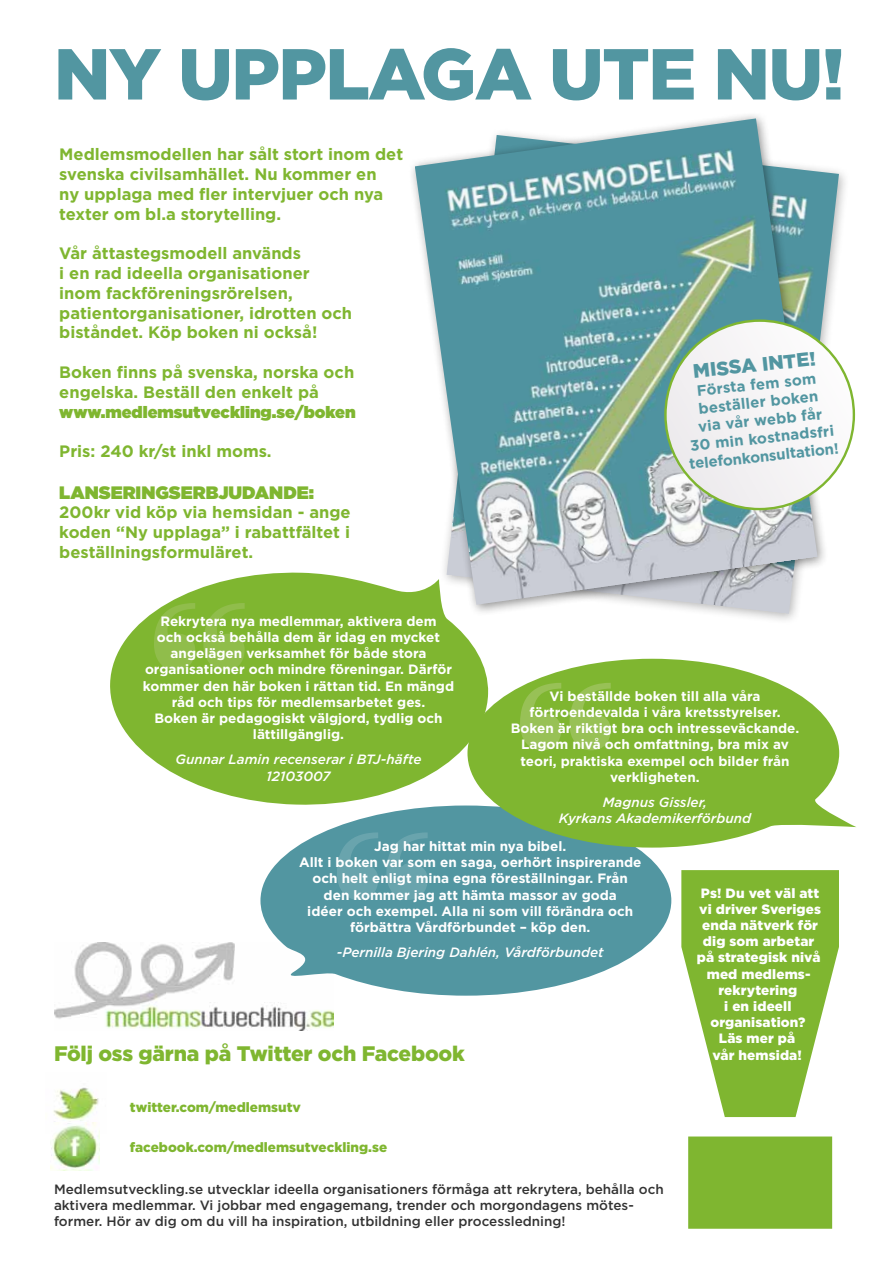
<style>
.page{position:relative;width:893px;height:1263px;background:#fff}
.page>*{position:absolute;margin:0;border:0;box-sizing:border-box;transform-origin:0 0}
.t1{font:900 72px "Gotham";letter-spacing:-.02em;color:#5296a1}
.t2{font:900 21px "Gotham";letter-spacing:-.01em;color:#7fb630}
.t3{font:900 19.5px "Gotham";color:#5296a1}
.t4{font:900 18px "Gotham";color:#7fb630}
.t5{font:700 16.5px/19.8px "Gotham";color:#7fb630}
.t6{font:900 16.5px "Gotham";color:#7fb630}
.t7{font:700 15px/18px "Gotham";color:#5296a1;text-align:center}
.t8{font:700 13.5px/16.2px "Gotham";color:#fff;text-align:center}
.t9{font:500 13.5px/16.2px "Gotham";color:#333}
.t10{font:900 13.5px/16.2px "Gotham";letter-spacing:.01em;color:#fff;text-align:center}
.t11{font:italic 500 13.5px/16.2px "Gotham";color:#fff;text-align:center}
.t12{font:900 13.5px "Gotham";color:#7fb630}
</style>
<div class="page">
<img style="left:54px;top:942px;width:280px;height:89px">
<div style="left:407px;top:111px;width:422px;height:505px;background:#000;opacity:.44"></div>
<img style="left:415px;top:118px;width:403px;height:487px">
<svg style="left:260px;top:807px;width:411px;height:189px;fill:#5296a1"></svg>
<svg style="left:110px;top:570px;width:379px;height:237px;fill:#7fb630"></svg>
<svg style="left:467px;top:659px;width:389px;height:189px;fill:#7fb630"></svg>
<img style="left:53px;top:1087px;width:47px;height:46px">
<svg style="left:520px;top:683px;width:91px;height:67px;background:#8cbc45"></svg>
<svg style="left:337px;top:832px;width:91px;height:68px;background:#5e9da7"></svg>
<svg style="left:154px;top:603px;width:91px;height:67px;background:#89ba40"></svg>
<svg style="left:681px;top:870px;width:158px;height:359px;fill:#7fb630"></svg>
<img style="left:51px;top:1122px;width:48px;height:49px">
<div style="left:665px;top:321px;width:189px;height:188px;background:#f5f3f5;border-radius:94px"></div>
<h1 class="t1" style="left:54px;top:24px;width:792px">Ny upplaga ute nu!</h1>
<p class="t5" style="left:59px;top:144px;width:345px">Medlemsmodellen har sålt stort inom det svenska civilsamhället. Nu kommer en<br>ny upplaga med fler intervjuer och nya texter om bl.a storytelling.</p>
<p class="t5" style="left:59px;top:243px;width:294px">Vår åttastegsmodell används<br>i en rad ideella organisationer inom fackföreningsrörelsen, patientorganisationer, idrotten och biståndet. Köp boken ni också!</p>
<p class="t5" style="left:59px;top:362px;width:296px">Boken finns på svenska, norska och engelska. Beställ den enkelt på</p>
<p class="t6" style="left:59px;top:400px;width:298px">www.medlemsutveckling.se/boken</p>
<p class="t5" style="left:59px;top:441px;width:214px">Pris: 240 kr/st inkl moms.</p>
<h3 class="t4" style="left:59px;top:479px;width:256px">Lanseringserbjudande:</h3>
<p class="t5" style="left:59px;top:502px;width:293px;text-align:justify">200kr vid köp via hemsidan - ange koden “Ny upplaga” i rabattfältet i beställningsformuläret.</p>
<p class="t8" style="left:143px;top:613px;width:313px">Rekrytera nya medlemmar, aktivera dem<br>och också behålla dem är idag en mycket angelägen verksamhet för både stora organisationer och mindre föreningar. Därför kommer den här boken i rättan tid. En mängd råd och tips för medlemsarbetet ges.<br>Boken är pedagogiskt välgjord, tydlig och lättillgänglig.</p>
<p class="t11" style="left:176px;top:751px;width:247px">Gunnar Lamin recenserar i BTJ-häfte<br>12103007</p>
<h3 class="t3" style="left:692px;top:358px;width:125px;rotate:-6deg">Miss a inte!</h3>
<p class="t7" style="left:681px;top:383px;width:152px;rotate:-6deg">Första fem som beställer boken<br>via vår webb får<br>30 min kostnadsfri telefonkonsultation!</p>
<p class="t8" style="left:511px;top:688px;width:290px">Vi beställde boken till alla våra förtroendevalda i våra kretsstyrelser.<br>Boken är riktigt bra och intresseväckande.<br>Lagom nivå och omfattning, bra mix av teori, praktiska exempel och bilder från verkligheten.</p>
<p class="t11" style="left:559px;top:794px;width:194px">Magnus Gissler,<br>Kyrkans Akademikerförbund</p>
<p class="t8" style="left:299px;top:838px;width:344px">Jag har hittat min nya bibel.<br>Allt i boken var som en saga, oerhört inspirerande och helt enligt mina egna föreställningar. Från den kommer jag att hämta massor av goda<br>idéer och exempel. Alla ni som vill förändra och förbättra Vårdförbundet – köp den.</p>
<p class="t11" style="left:337px;top:944px;width:268px">-Pernilla Bjering Dahlén, Vårdförbundet</p>
<h2 class="t2" style="left:54px;top:1039px;width:412px">Följ oss gärna på Twitter och Facebook</h2>
<p class="t12" style="left:130px;top:1097px;width:173px">twitter.com/medlemsutv</p>
<p class="t12" style="left:130px;top:1138px;width:259px">facebook.com/medlemsutveckling.se</p>
<p class="t9" style="left:54px;top:1181px;width:611px">Medlemsutveckling.se utvecklar ideella organisationers förmåga att rekrytera, behålla och aktivera medlemmar. Vi jobbar med engagemang, trender och morgondagens mötes&shy;former. Hör av dig om du vill ha inspiration, utbildning eller processledning!</p>
<p class="t10" style="left:697px;top:884px;width:126px">Ps! Du vet väl att vi driver Sveriges enda nätverk för dig som arbetar på strategisk nivå med medlems&shy;rekrytering<br>i en ideell organisation?<br>Läs mer på<br>vår hemsida!</p>
</div>
